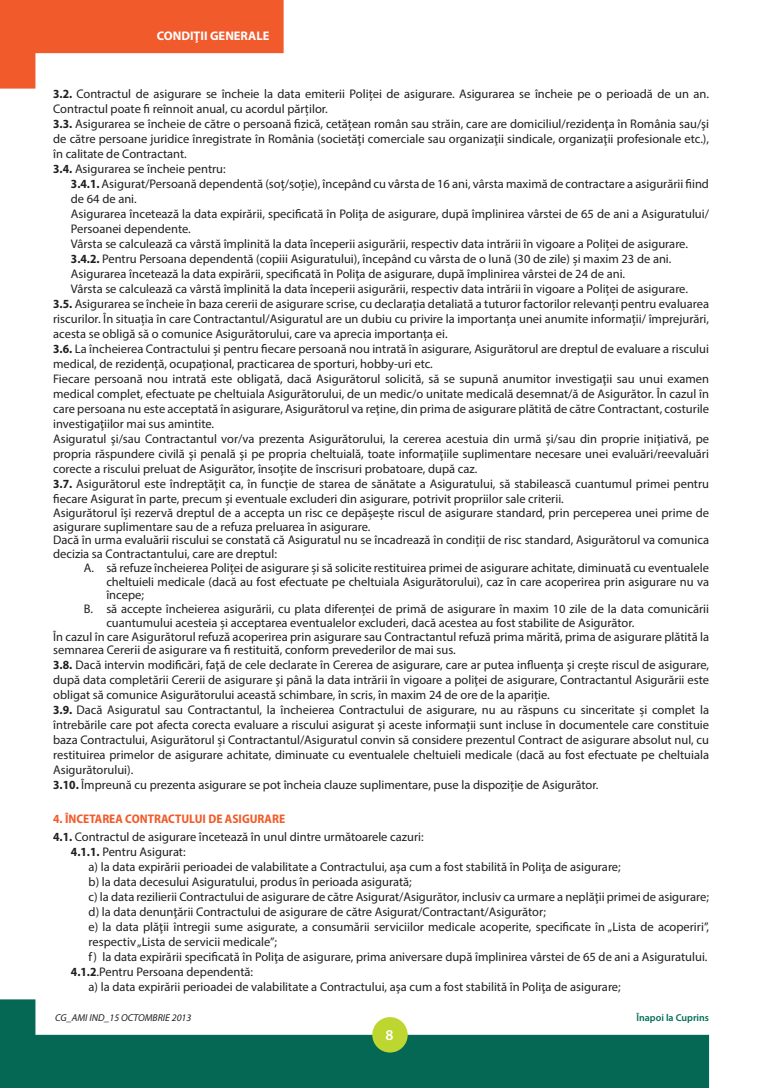
<style>
.page{position:relative;width:780px;height:1088px;background:#fff}
.page>*{position:absolute;margin:0;border:0;box-sizing:border-box;transform-origin:0 0}
.t1{font:600 15px "Myriad Pro";color:#fff}
.t2{font:12.5px/15px "Myriad Pro";color:#231f20}
.t3{font:700 12.5px "Myriad Pro";color:#fff}
.t4{font:italic 10px "Myriad Pro";color:#231f20}
.t5{font:600 10px "Myriad Pro";color:#006d56}
.s1{font-weight:700;font-stretch:semi-condensed}
.s2{font-weight:700;font-stretch:semi-condensed;color:#f15b2a}
</style>
<div class="page">
<svg style="left:0;top:999px;width:709px;height:89px;fill:#056854"></svg>
<div style="left:372px;top:1017px;width:35px;height:35px;background:#bdd630;border-radius:50%"></div>
<svg style="left:0;top:0;width:283px;height:89px"></svg>
<p class="t3" style="left:157px;top:28px;width:114px">CONDIŢII GENERALE</p>
<p class="t2" style="left:53px;top:86px;width:657px"><span class="s1">3.2.</span> Contractul de asigurare se încheie la data emiterii Poliței de asigurare. Asigurarea se încheie pe o perioadă de un an.<br>Contractul poate fi reînnoit anual, cu acordul părților.<br><span class="s1">3.3.</span> Asigurarea se încheie de către o persoană fizică, cetățean român sau străin, care are domiciliul/rezidenţa în România sau/şi de către persoane juridice înregistrate în România (societăţi comerciale sau organizaţii sindicale, organizaţii profesionale etc.), în calitate de Contractant.<br><span class="s1">3.4.</span> Asigurarea se încheie pentru:</p>
<p class="t2" style="left:71px;top:176px;width:639px"><span class="s1">3.4.1.</span> Asigurat/Persoană dependentă (soț/soție), începând cu vârsta de 16 ani, vârsta maximă de contractare a asigurării fiind</p>
<p class="t2" style="left:71px;top:191px;width:67px">de 64 de ani.</p>
<p class="t2" style="left:71px;top:206px;width:639px">Asigurarea încetează la data expirării, specificată în Poliţa de asigurare, după împlinirea vârstei de 65 de ani a Asiguratului/</p>
<p class="t2" style="left:71px;top:221px;width:121px">Persoanei dependente.</p>
<p class="t2" style="left:71px;top:236px;width:618px">Vârsta se calculează ca vârstă împlinită la data începerii asigurării, respectiv data intrării în vigoare a Poliței de asigurare.</p>
<p class="t2" style="left:71px;top:251px;width:602px"><span class="s1">3.4.2.</span> Pentru Persoana dependentă (copiii Asiguratului), începând cu vârsta de o lună (30 de zile) și maxim 23 de ani.</p>
<p class="t2" style="left:71px;top:266px;width:555px">Asigurarea încetează la data expirării, specificată în Poliţa de asigurare, după împlinirea vârstei de 24 de ani.</p>
<p class="t2" style="left:71px;top:281px;width:618px">Vârsta se calculează ca vârstă împlinită la data începerii asigurării, respectiv data intrării în vigoare a Poliței de asigurare.</p>
<p class="t2" style="left:53px;top:296px;width:657px"><span class="s1">3.5.</span> Asigurarea se încheie în baza cererii de asigurare scrise, cu declarația detaliată a tuturor factorilor relevanți pentru evaluarea</p>
<p class="t2" style="left:53px;top:311px;width:657px">riscurilor. În situația în care Contractantul/Asiguratul are un dubiu cu privire la importanța unei anumite informații/ împrejurări,</p>
<p class="t2" style="left:53px;top:326px;width:396px">acesta se obligă să o comunice Asigurătorului, care va aprecia importanța ei.</p>
<p class="t2" style="left:53px;top:341px;width:657px"><span class="s1">3.6.</span> La încheierea Contractului și pentru fiecare persoană nou intrată în asigurare, Asigurătorul are dreptul de evaluare a riscului</p>
<p class="t2" style="left:53px;top:356px;width:381px">medical, de rezidență, ocupațional, practicarea de sporturi, hobby-uri etc.</p>
<p class="t2" style="left:53px;top:371px;width:657px">Fiecare persoană nou intrată este obligată, dacă Asigurătorul solicită, să se supună anumitor investigaţii sau unui examen</p>
<p class="t2" style="left:53px;top:386px;width:657px">medical complet, efectuate pe cheltuiala Asigurătorului, de un medic/o unitate medicală desemnat/ă de Asigurător. În cazul în</p>
<p class="t2" style="left:53px;top:401px;width:657px">care persoana nu este acceptată în asigurare, Asigurătorul va reţine, din prima de asigurare plătită de către Contractant, costurile</p>
<p class="t2" style="left:53px;top:416px;width:162px">investigaţiilor mai sus amintite.</p>
<p class="t2" style="left:53px;top:431px;width:657px">Asiguratul şi/sau Contractantul vor/va prezenta Asigurătorului, la cererea acestuia din urmă şi/sau din proprie iniţiativă, pe</p>
<p class="t2" style="left:53px;top:446px;width:657px">propria răspundere civilă şi penală şi pe propria cheltuială, toate informaţiile suplimentare necesare unei evaluări/reevaluări</p>
<p class="t2" style="left:53px;top:461px;width:426px">corecte a riscului preluat de Asigurător, însoţite de înscrisuri probatoare, după caz.</p>
<p class="t2" style="left:53px;top:476px;width:657px"><span class="s1">3.7.</span> Asigurătorul este îndreptăţit ca, în funcţie de starea de sănătate a Asiguratului, să stabilească cuantumul primei pentru</p>
<p class="t2" style="left:53px;top:491px;width:512px">fiecare Asigurat în parte, precum și eventuale excluderi din asigurare, potrivit propriilor sale criterii.</p>
<p class="t2" style="left:53px;top:505px;width:657px;line-height:13.8px">Asigurătorul își rezervă dreptul de a accepta un risc ce depășește riscul de asigurare standard, prin perceperea unei prime de asigurare suplimentare sau de a refuza preluarea în asigurare.<br>Dacă în urma evaluării riscului se constată că Asiguratul nu se încadrează în condiții de risc standard, Asigurătorul va comunica decizia sa Contractantului, care are dreptul:</p>
<p class="t2" style="left:84px;top:560px;width:626px">A. să refuze încheierea Poliței de asigurare și să solicite restituirea primei de asigurare achitate, diminuată cu eventualele</p>
<p class="t2" style="left:106px;top:574px;width:604px">cheltuieli medicale (dacă au fost efectuate pe cheltuiala Asigurătorului), caz în care acoperirea prin asigurare nu va</p>
<p class="t2" style="left:106px;top:587px;width:39px">începe;</p>
<p class="t2" style="left:84px;top:601px;width:626px">B. să accepte încheierea asigurării, cu plata diferenței de primă de asigurare în maxim 10 zile de la data comunicării</p>
<p class="t2" style="left:106px;top:615px;width:529px">cuantumului acesteia și acceptarea eventualelor excluderi, dacă acestea au fost stabilite de Asigurător.</p>
<p class="t2" style="left:53px;top:629px;width:657px">În cazul în care Asigurătorul refuză acoperirea prin asigurare sau Contractantul refuză prima mărită, prima de asigurare plătită la</p>
<p class="t2" style="left:53px;top:642px;width:404px">semnarea Cererii de asigurare va fi restituită, conform prevederilor de mai sus.</p>
<p class="t2" style="left:53px;top:657px;width:657px"><span class="s1">3.8.</span> Dacă intervin modificări, faţă de cele declarate în Cererea de asigurare, care ar putea influenţa şi crește riscul de asigurare, după data completării Cererii de asigurare şi până la data intrării în vigoare a poliţei de asigurare, Contractantul Asigurării este obligat să comunice Asigurătorului această schimbare, în scris, în maxim 24 de ore de la apariție.<br><span class="s1">3.9.</span> Dacă Asiguratul sau Contractantul, la încheierea Contractului de asigurare, nu au răspuns cu sinceritate și complet la întrebările care pot afecta corecta evaluare a riscului asigurat și aceste informații sunt incluse în documentele care constituie baza Contractului, Asigurătorul și Contractantul/Asiguratul convin să considere prezentul Contract de asigurare absolut nul, cu restituirea primelor de asigurare achitate, diminuate cu eventualele cheltuieli medicale (dacă au fost efectuate pe cheltuiala Asigurătorului).<br><span class="s1">3.10.</span> Împreună cu prezenta asigurare se pot încheia clauze suplimentare, puse la dispoziţie de Asigurător.</p>
<p class="t2" style="left:53px;top:809px;width:372px;line-height:18.5px"><span class="s2">4. ÎNCETAREA CONTRACTULUI DE ASIGURARE<br></span><span class="s1">4.1.</span> Contractul de asigurare încetează în unul dintre următoarele cazuri:</p>
<p class="t2" style="left:71px;top:844px;width:116px"><span class="s1">4.1.1.</span> Pentru Asigurat:</p>
<p class="t2" style="left:89px;top:859px;width:533px">a) la data expirării perioadei de valabilitate a Contractului, aşa cum a fost stabilită în Poliţa de asigurare;</p>
<p class="t2" style="left:89px;top:874px;width:324px">b) la data decesului Asiguratului, produs în perioada asigurată;</p>
<p class="t2" style="left:89px;top:889px;width:622px">c) la data rezilierii Contractului de asigurare de către Asigurat/Asigurător, inclusiv ca urmare a neplăţii primei de asigurare;</p>
<p class="t2" style="left:89px;top:904px;width:459px">d) la data denunţării Contractului de asigurare de către Asigurat/Contractant/Asigurător;</p>
<p class="t2" style="left:89px;top:919px;width:622px">e) la data plăţii întregii sume asigurate, a consumării serviciilor medicale acoperite, specificate în „Lista de acoperiri”,</p>
<p class="t2" style="left:89px;top:934px;width:190px">respectiv „Lista de servicii medicale”;</p>
<p class="t2" style="left:89px;top:949px;width:620px">f) la data expirării specificată în Poliţa de asigurare, prima aniversare după împlinirea vârstei de 65 de ani a Asiguratului.</p>
<p class="t2" style="left:71px;top:964px;width:184px"><span class="s1">4.1.2</span>.Pentru Persoana dependentă:</p>
<p class="t2" style="left:89px;top:979px;width:533px">a) la data expirării perioadei de valabilitate a Contractului, aşa cum a fost stabilită în Poliţa de asigurare;</p>
<p class="t4" style="left:55px;top:1011px;width:138px">CG_AMI IND_15 OCTOMBRIE 2013</p>
<p class="t5" style="left:636px;top:1011px;width:74px">Înapoi la Cuprins</p>
<p class="t1" style="left:385px;top:1026px;width:10px">8</p>
</div>
